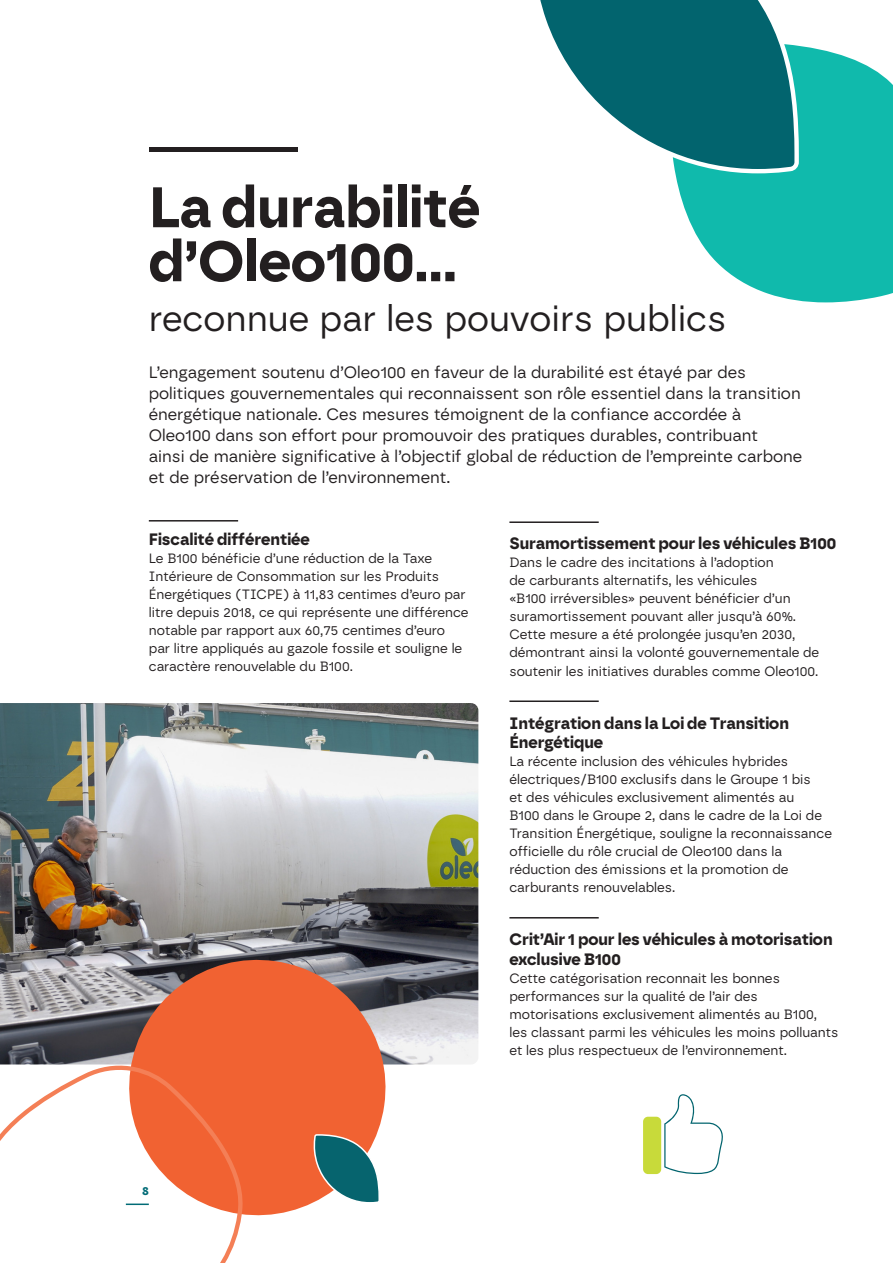
<style>
.page{position:relative;width:893px;height:1263px;background:#fff}
.page>*{position:absolute;margin:0;border:0;box-sizing:border-box;transform-origin:0 0}
.t1{font:700 57px/54px "Borna";color:#231f20}
.t2{font:36px "Borna";color:#231f20}
.t3{font:16.5px/21px "Borna";color:#231f20}
.t4{font:700 16.5px/19.5px "Borna";color:#231f20}
.t5{font:13.5px/18px "Borna";color:#231f20}
.t6{font:700 12px "Borna";color:#016b76}
</style>
<div class="page">
<img style="left:0;top:703px;width:478px;height:361px">
<svg style="left:126px;top:956px;width:263px;height:260px;fill:#f16232"></svg>
<svg style="left:0;top:1064px;width:245px;height:199px"></svg>
<hr style="left:149px;top:520px;width:89px;height:1px;background:#231f20">
<hr style="left:509px;top:521px;width:90px;height:2px;background:#231f20">
<hr style="left:509px;top:700px;width:90px;height:2px;background:#231f20">
<hr style="left:509px;top:917px;width:90px;height:1px;background:#231f20">
<div style="left:149px;top:147px;width:149px;height:5px;background:#231f20"></div>
<svg style="left:313px;top:1133px;width:68px;height:71px"></svg>
<svg style="left:540px;top:0;width:240px;height:158px"></svg>
<svg style="left:673px;top:44px;width:220px;height:258px;fill:#10baac"></svg>
<svg style="left:664px;top:1094px;width:59px;height:80px"></svg>
<div style="left:643px;top:1117px;width:18px;height:57px;background:#c8da3a;border-radius:5px"></div>
<p class="t1" style="left:149px;top:180px;width:333px">La durabilité d’Oleo100...</p>
<p class="t2" style="left:149px;top:296px;width:579px">reconnue par les pouvoirs publics</p>
<p class="t3" style="left:149px;top:361px;width:655px">L’engagement soutenu d’Oleo100 en faveur de la durabilité est étayé par des politiques gouvernementales qui reconnaissent son rôle essentiel dans la transition énergétique nationale. Ces mesures témoignent de la confiance accordée à Oleo100 dans son effort pour promouvoir des pratiques durables, contribuant<br>ainsi de manière significative à l’objectif global de réduction de l’empreinte carbone et de préservation de l’environnement.</p>
<p class="t4" style="left:149px;top:530px;width:163px">Fiscalité différentiée</p>
<p class="t5" style="left:149px;top:549px;width:321px">Le B100 bénéficie d’une réduction de la Taxe Intérieure de Consommation sur les Produits Énergétiques (TICPE) à 11,83 centimes d’euro par litre depuis 2018, ce qui représente une différence notable par rapport aux 60,75 centimes d’euro par litre appliqués au gazole fossile et souligne le caractère renouvelable du B100.</p>
<p class="t4" style="left:509px;top:534px;width:328px">Suramortissement pour les véhicules B100</p>
<p class="t5" style="left:509px;top:554px;width:311px">Dans le cadre des incitations à l’adoption<br>de carburants alternatifs, les véhicules<br>«B100 irréversibles» peuvent bénéficier d’un suramortissement pouvant aller jusqu’à 60%.<br>Cette mesure a été prolongée jusqu’en 2030, démontrant ainsi la volonté gouvernementale de soutenir les initiatives durables comme Oleo100.</p>
<p class="t4" style="left:509px;top:713px;width:281px">Intégration dans la Loi de Transition<br>Énergétique</p>
<p class="t5" style="left:509px;top:752px;width:324px">La récente inclusion des véhicules hybrides électriques/B100 exclusifs dans le Groupe 1 bis<br>et des véhicules exclusivement alimentés au<br>B100 dans le Groupe 2, dans le cadre de la Loi de Transition Énergétique, souligne la reconnaissance officielle du rôle crucial de Oleo100 dans la réduction des émissions et la promotion de carburants renouvelables.</p>
<p class="t4" style="left:509px;top:929px;width:325px">Crit’Air 1 pour les véhicules à motorisation exclusive B100</p>
<p class="t5" style="left:509px;top:969px;width:330px">Cette catégorisation reconnait les bonnes performances sur la qualité de l’air des motorisations exclusivement alimentés au B100, les classant parmi les véhicules les moins polluants et les plus respectueux de l’environnement.</p>
<p class="t6" style="left:142px;top:1183px;width:8px">8</p>
</div>
